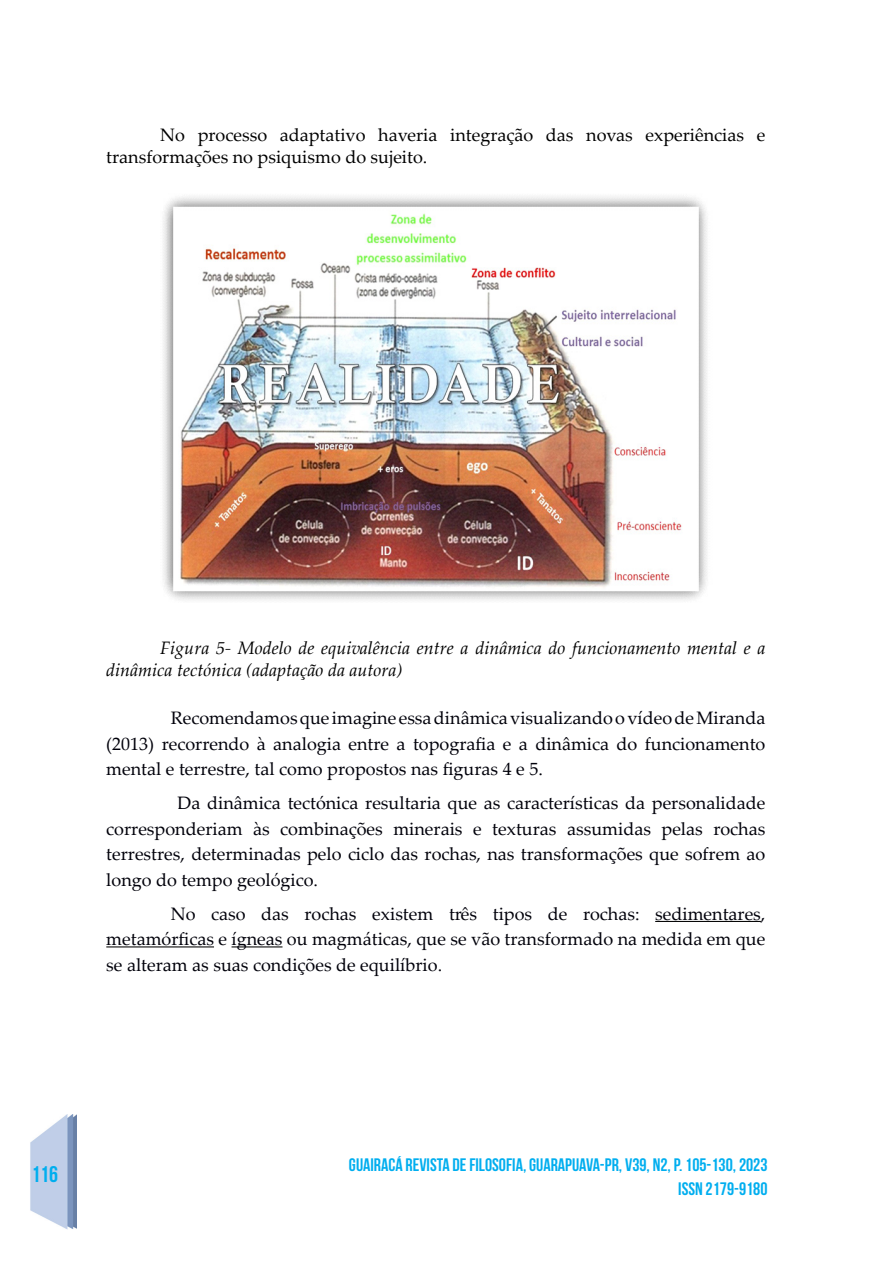
<style>
.page{position:relative;width:893px;height:1263px;background:#fff}
.page>*{position:absolute;margin:0;border:0;box-sizing:border-box;transform-origin:0 0}
.t1{font:700 22.5px "Bebas Neue";color:#00aeef}
.Corpo_do_Texto{font:18px/25.5px "Palatino Linotype";color:#00000a;text-align:justify}
.Corpo_do_Texto-2{font:italic 18px/22.5px "Palatino Linotype";color:#000}
.Corpo_do_Texto-3{font:18px/22.5px "Palatino Linotype";color:#000}
.t2{font:700 18px/23.9px "Bebas Neue";color:#00aeef;text-align:right}
</style>
<div class="page">
<img style="left:30px;top:1114px;width:46px;height:115px">
<hr style="left:655px;top:921px;width:106px;height:1px;background:#000">
<hr style="left:106px;top:946px;width:108px;height:1px;background:#000">
<hr style="left:232px;top:946px;width:50px;height:1px;background:#000">
<img style="left:163px;top:196px;width:544px;height:404px">
<p class="Corpo_do_Texto-3" style="left:106px;top:123px;width:661px;text-indent:54px">No processo adaptativo haveria integração das novas experiências e transformações no psiquismo do sujeito.</p>
<p class="Corpo_do_Texto-2" style="left:106px;top:636px;width:661px;text-indent:54px">Figura 5- Modelo de equivalência entre a dinâmica do funcionamento mental e a dinâmica tectónica (adaptação da autora)</p>
<p class="Corpo_do_Texto" style="left:106px;top:704px;width:661px;text-indent:64px">Recomendamos que imagine essa dinâmica visualizando o vídeo de Miranda (2013) recorrendo à analogia entre a topografia e a dinâmica do funcionamento mental e terrestre, tal como propostos nas figuras 4 e 5.</p>
<p class="Corpo_do_Texto" style="left:106px;top:789px;width:661px;text-indent:71px">Da dinâmica tectónica resultaria que as características da personalidade corresponderiam às combinações minerais e texturas assumidas pelas rochas terrestres, determinadas pelo ciclo das rochas, nas transformações que sofrem ao longo do tempo geológico.</p>
<p class="Corpo_do_Texto" style="left:106px;top:900px;width:661px;text-indent:64px">No caso das rochas existem três tipos de rochas: sedimentares, metamórficas e ígneas ou magmáticas, que se vão transformado na medida em que se alteram as suas condições de equilíbrio.</p>
<p class="t1" style="left:31px;top:1162px;width:28px">116</p>
<p class="t2" style="left:349px;top:1153px;width:420px">GUAIRACÁ REVISTA DE FILOSOFIA, GUARAPUAVA-PR, V39, N2, P. 105-130, 2023<br>ISSN 2179-9180</p>
</div>
